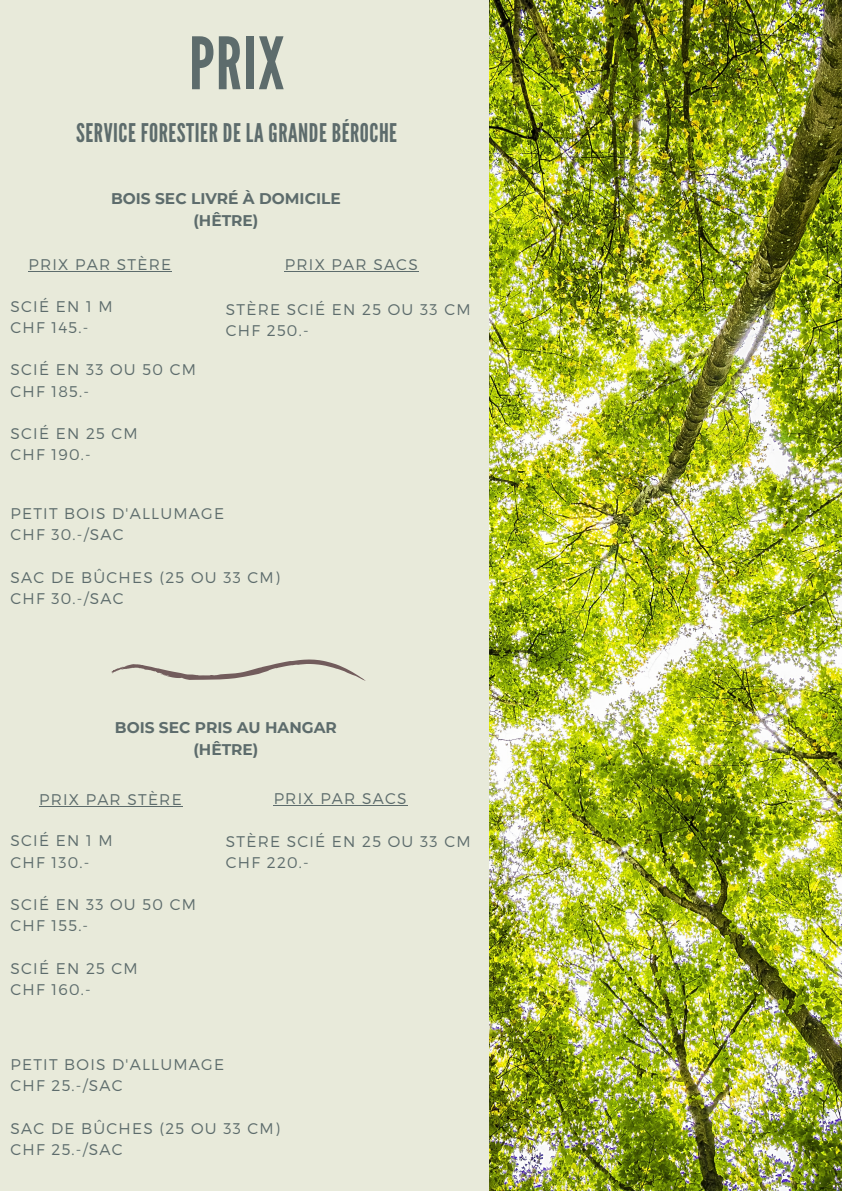
<style>
.page{position:relative;width:842px;height:1191px;background:#fff}
.page>*{position:absolute;margin:0;border:0;box-sizing:border-box;transform-origin:0 0}
.t1{font:72px "League Gothic";color:#5d6c6c}
.t2{font:25.7px "League Gothic";letter-spacing:.02em;color:#5d6c6c}
.t3{font:300 15.4px/21.2px "Montserrat";letter-spacing:.08em;color:#5d6c6c}
.t4{font:700 15.4px/22.2px "Montserrat";color:#5d6c6c;text-align:center}
</style>
<div class="page">
<div style="left:0;top:0;width:842px;height:1190px;background:#e8eada"></div>
<img style="left:489px;top:0;width:353px;height:1190px">
<hr style="left:29px;top:271px;width:143px;height:1px;background:#5d6c6c">
<hr style="left:285px;top:271px;width:134px;height:1px;background:#5d6c6c">
<svg style="left:111px;top:659px;width:255px;height:22px"></svg>
<hr style="left:39px;top:806px;width:144px;height:1px;background:#5d6c6c">
<hr style="left:274px;top:805px;width:134px;height:1px;background:#5d6c6c">
<h1 class="t1" style="left:189px;top:22px;width:97px">PRIX</h1>
<h2 class="t2" style="left:76px;top:118px;width:322px">SERVICE FORESTIER DE LA GRANDE BÉROCHE</h2>
<p class="t4" style="left:111px;top:187px;width:231px">BOIS SEC LIVRÉ À DOMICILE (HÊTRE)</p>
<p class="t3" style="left:29px;top:253px;width:144px">PRIX PAR STÈRE</p>
<p class="t3" style="left:11px;top:295px;width:104px">SCIÉ EN 1 M<br>CHF 145.-</p>
<p class="t3" style="left:11px;top:358px;width:187px">SCIÉ EN 33 OU 50 CM<br>CHF 185.-</p>
<p class="t3" style="left:11px;top:422px;width:129px">SCIÉ EN 25 CM<br>CHF 190.-</p>
<p class="t3" style="left:285px;top:253px;width:134px">PRIX PAR SACS</p>
<p class="t3" style="left:226px;top:298px;width:246px">STÈRE SCIÉ EN 25 OU 33 CM<br>CHF 250.-</p>
<p class="t3" style="left:11px;top:502px;width:215px">PETIT BOIS D'ALLUMAGE<br>CHF 30.-/SAC</p>
<p class="t3" style="left:11px;top:565px;width:271px">SAC DE BÛCHES (25 OU 33 CM)<br>CHF 30.-/SAC</p>
<p class="t4" style="left:115px;top:716px;width:223px">BOIS SEC PRIS AU HANGAR (HÊTRE)</p>
<p class="t3" style="left:39px;top:788px;width:144px">PRIX PAR STÈRE</p>
<p class="t3" style="left:274px;top:787px;width:134px">PRIX PAR SACS</p>
<p class="t3" style="left:226px;top:830px;width:246px">STÈRE SCIÉ EN 25 OU 33 CM<br>CHF 220.-</p>
<p class="t3" style="left:11px;top:829px;width:104px">SCIÉ EN 1 M<br>CHF 130.-</p>
<p class="t3" style="left:11px;top:893px;width:187px">SCIÉ EN 33 OU 50 CM<br>CHF 155.-</p>
<p class="t3" style="left:11px;top:956px;width:129px">SCIÉ EN 25 CM<br>CHF 160.-</p>
<p class="t3" style="left:11px;top:1053px;width:215px">PETIT BOIS D'ALLUMAGE<br>CHF 25.-/SAC</p>
<p class="t3" style="left:11px;top:1116px;width:271px">SAC DE BÛCHES (25 OU 33 CM)<br>CHF 25.-/SAC</p>
</div>
